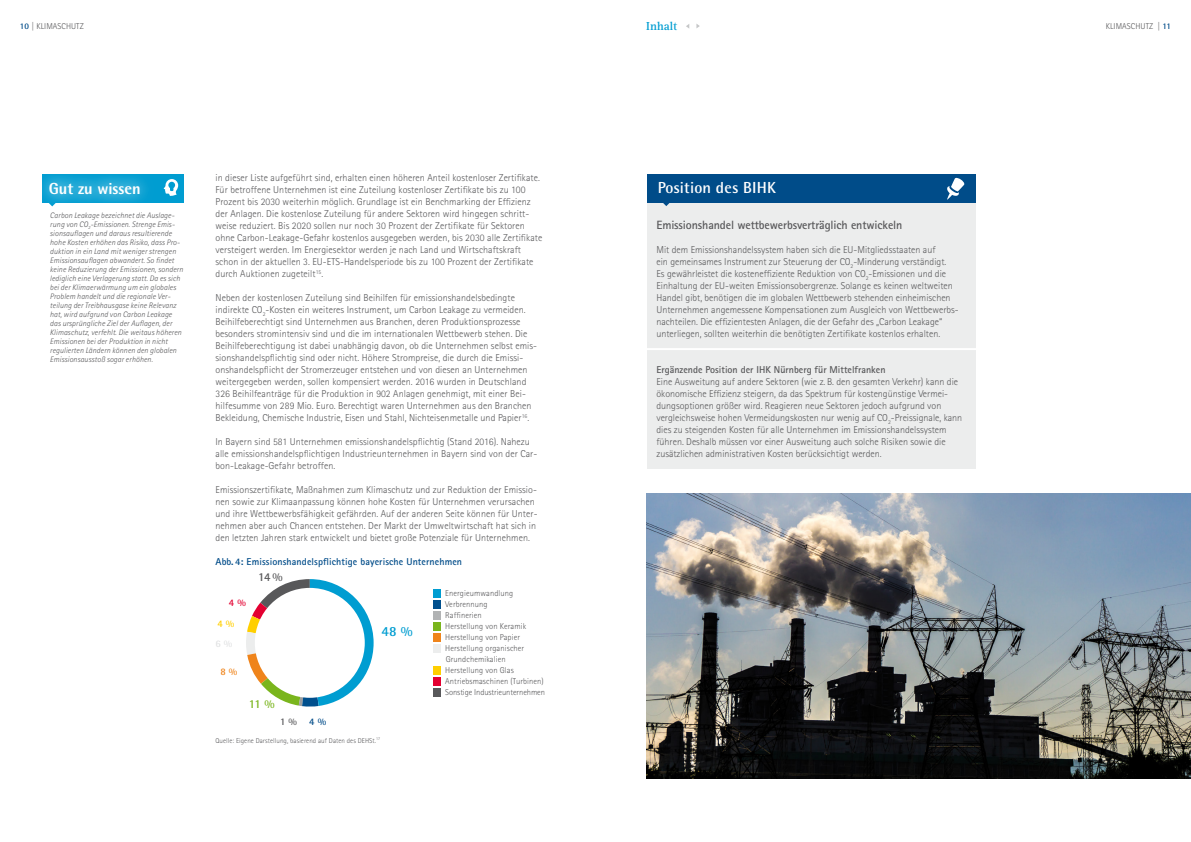
<style>
.page{position:relative;width:1191px;height:842px;background:#fff}
.page>*{position:absolute;margin:0;border:0;box-sizing:border-box;transform-origin:0 0}
.t1{font:700 16px "Agfa Rotis Semisans";letter-spacing:.01em;color:#fff}
.t2{font:800 16px "AT Rotis Semi Sans";letter-spacing:-.005em;color:#fff}
.t3{font:700 14px "AT Rotis Semi Sans";color:#009dd1}
.t4{font:700 12px "AT Rotis Sans Serif";letter-spacing:-.01em;color:#58585a}
.t5{font:700 12px "Agfa Rotis Serif";color:#009dd1}
.t6{font:700 12px "AT Rotis Semi Sans";color:#58585a}
.t7{font:700 12px "AT Rotis Semi Sans";color:#7ab51d}
.t8{font:300 10px/12px "AT Rotis Sans Serif";letter-spacing:.005em;color:#58585a}
.t9{font:700 10px "AT Rotis Sans Serif";letter-spacing:.01em;color:#004c89}
.t10{font:700 10px "AT Rotis Sans Serif";color:#58585a}
.t11{font:700 10px "AT Rotis Semi Sans";color:#58585a}
.t12{font:700 10px "AT Rotis Semi Sans";color:#e30031}
.t13{font:700 10px "AT Rotis Semi Sans";color:#ffcf00}
.t14{font:700 10px "AT Rotis Semi Sans";color:#ef841b}
.t15{font:700 10px "AT Rotis Semi Sans";color:#e1e2e3}
.t16{font:300 8.5px/11px "AT Rotis Sans Serif";letter-spacing:.01em;color:#58585a}
.t17{font:italic 300 8px/9px "AT Rotis Sans Serif";letter-spacing:.01em;color:#58585a}
.t18{font:300 7px "AT Rotis Sans Serif";letter-spacing:.01em;color:#58585a}
.s1{font-family:"Agfa Rotis Semisans";font-weight:700;color:#004c89}
.s2{color:#004c89}
</style>
<div class="page">
<div style="left:43px;top:174px;width:141px;height:28px;background:#009dd1"></div>
<div style="left:32px;top:165px;width:126px;height:47px;background:#fff"></div>
<div style="left:37px;top:170px;width:115px;height:37px;background:#fff;opacity:.75"></div>
<img style="left:646px;top:493px;width:545px;height:285px">
<div style="left:646px;top:194px;width:329px;height:275px;background:#eceded"></div>
<div style="left:646px;top:174px;width:329px;height:28px;background:#004c89"></div>
<svg style="left:947px;top:178px;width:17px;height:22px"></svg>
<svg style="left:164px;top:179px;width:14px;height:17px"></svg>
<svg style="left:246px;top:579px;width:127px;height:128px"></svg>
<div style="left:255px;top:588px;width:110px;height:110px;background:#fff;border-radius:50%"></div>
<hr style="left:642px;top:348px;width:344px;height:2px;background:#fff">
<svg style="left:662px;top:202px;width:8px;height:4px"></svg>
<div style="left:433px;top:589px;width:8px;height:8px;background:#009dd1"></div>
<div style="left:433px;top:600px;width:8px;height:8px;background:#004f8d"></div>
<div style="left:433px;top:611px;width:8px;height:8px;background:#b1b3b4"></div>
<div style="left:433px;top:622px;width:8px;height:8px;background:#7ab51d"></div>
<div style="left:433px;top:633px;width:8px;height:8px;background:#ef841b"></div>
<div style="left:433px;top:644px;width:8px;height:8px;background:#eceded"></div>
<div style="left:433px;top:666px;width:8px;height:8px;background:#ffcf00"></div>
<div style="left:433px;top:677px;width:8px;height:8px;background:#e30031"></div>
<div style="left:433px;top:688px;width:8px;height:8px;background:#58585a"></div>
<svg style="left:696px;top:24px;width:4px;height:4px"></svg>
<p class="t5" style="left:646px;top:19px;width:32px">Inhalt</p>
<p class="t16" style="left:20px;top:21px;width:65px"><span class="s1">10</span> | KLIMASCHUTZ</p>
<p class="t16" style="left:1105px;top:21px;width:67px">KLIMASCHUTZ | <span class="s1">11</span></p>
<p class="t8" style="left:215px;top:172px;width:328px">in dieser Liste aufgeführt sind, erhalten einen höheren Anteil kostenloser Zertifikate.<br>Für betroffene Unternehmen ist eine Zuteilung kostenloser Zertifikate bis zu 100<br>Prozent bis 2030 weiterhin möglich. Grundlage ist ein Benchmarking der Effizienz der Anlagen. Die kostenlose Zuteilung für andere Sektoren wird hingegen schritt&shy;weise reduziert. Bis 2020 sollen nur noch 30 Prozent der Zertifikate für Sektoren ohne Carbon-Leakage-Gefahr kostenlos ausgegeben werden, bis 2030 alle Zertifikate versteigert werden. Im Energiesektor werden je nach Land und Wirtschaftskraft schon in der aktuellen 3. EU-ETS-Handelsperiode bis zu 100 Prozent der Zertifikate durch Auktionen zugeteilt<sup>15</sup>.</p>
<p class="t8" style="left:215px;top:292px;width:323px">Neben der kostenlosen Zuteilung sind Beihilfen für emissionshandelsbedingte indirekte CO<sub>2</sub>-Kosten ein weiteres Instrument, um Carbon Leakage zu vermeiden.<br>Beihilfeberechtigt sind Unternehmen aus Branchen, deren Produktionsprozesse besonders stromintensiv sind und die im internationalen Wettbewerb stehen. Die Beihilfeberechtigung ist dabei unabhängig davon, ob die Unternehmen selbst emis&shy;sionshandelspflichtig sind oder nicht. Höhere Strompreise, die durch die Emissi&shy;onshandelspflicht der Stromerzeuger entstehen und von diesen an Unternehmen weitergegeben werden, sollen kompensiert werden. 2016 wurden in Deutschland 326 Beihilfeanträge für die Produktion in 902 Anlagen genehmigt, mit einer Bei&shy;hilfesumme von 289 Mio. Euro. Berechtigt waren Unternehmen aus den Branchen Bekleidung, Chemische Industrie, Eisen und Stahl, Nichteisenmetalle und Papier<sup>16</sup>.</p>
<p class="t8" style="left:215px;top:436px;width:323px">In Bayern sind 581 Unternehmen emissionshandelspflichtig (Stand 2016). Nahezu alle emissionshandelspflichtigen Industrieunternehmen in Bayern sind von der Car&shy;bon-Leakage-Gefahr betroffen.</p>
<p class="t8" style="left:215px;top:484px;width:323px">Emissionszertifikate, Maßnahmen zum Klimaschutz und zur Reduktion der Emissio&shy;nen sowie zur Klimaanpassung können hohe Kosten für Unternehmen verursachen und ihre Wettbewerbsfähigkeit gefährden. Auf der anderen Seite können für Unter&shy;nehmen aber auch Chancen entstehen. Der Markt der Umweltwirtschaft hat sich in den letzten Jahren stark entwickelt und bietet große Potenziale für Unternehmen.</p>
<p class="t9" style="left:215px;top:555px;width:248px">Abb. 4: Emissionshandelspflichtige bayerische Unternehmen</p>
<h1 class="t2" style="left:49px;top:178px;width:93px">Gut zu wissen</h1>
<h1 class="t1" style="left:658px;top:178px;width:120px">Position des BIHK</h1>
<p class="t4" style="left:656px;top:217px;width:247px">Emissionshandel wettbewerbsverträglich entwickeln</p>
<p class="t8" style="left:656px;top:244px;width:304px">Mit dem Emissionshandelssystem haben sich die EU-Mitgliedsstaaten auf<br>ein gemeinsames Instrument zur Steuerung der CO<sub>2</sub>-Minderung verständigt.<br>Es gewährleistet die kosteneffiziente Reduktion von CO<sub>2</sub>-Emissionen und die Einhaltung der EU-weiten Emissionsobergrenze. Solange es keinen weltweiten Handel gibt, benötigen die im globalen Wettbewerb stehenden einheimischen Unternehmen angemessene Kompensationen zum Ausgleich von Wettbewerbs&shy;nachteilen. Die effizientesten Anlagen, die der Gefahr des „Carbon Leakage“ unterliegen, sollten weiterhin die benötigten Zertifikate kostenlos erhalten.</p>
<p class="t10" style="left:656px;top:363px;width:231px">Ergänzende Position der IHK Nürnberg für Mittelfranken</p>
<p class="t8" style="left:656px;top:376px;width:307px">Eine Ausweitung auf andere Sektoren (wie z. B. den gesamten Verkehr) kann die ökonomische Effizienz steigern, da das Spektrum für kostengünstige Vermei&shy;dungsoptionen größer wird. Reagieren neue Sektoren jedoch aufgrund von vergleichsweise hohen Vermeidungskosten nur wenig auf CO<sub>2</sub>-Preissignale, kann dies zu steigenden Kosten für alle Unternehmen im Emissionshandelssystem führen. Deshalb müssen vor einer Ausweitung auch solche Risiken sowie die zusätzlichen administrativen Kosten berücksichtigt werden.</p>
<p class="t17" style="left:50px;top:211px;width:135px">Carbon Leakage bezeichnet die Auslage&shy;rung von CO<sub>2</sub>-Emissionen. Strenge Emis&shy;sionsauflagen und daraus resultierende hohe Kosten erhöhen das Risiko, dass Pro&shy;duktion in ein Land mit weniger strengen Emissionsauflagen abwandert. So findet keine Reduzierung der Emissionen, sondern lediglich eine Verlagerung statt. Da es sich bei der Klimaerwärmung um ein globales Problem handelt und die regionale Ver&shy;teilung der Treibhausgase keine Relevanz hat, wird aufgrund von Carbon Leakage das ursprüngliche Ziel der Auflagen, der Klimaschutz, verfehlt. Die weitaus höheren Emissionen bei der Produktion in nicht regulierten Ländern können den globalen Emissionsausstoß sogar erhöhen.</p>
<p class="t12" style="left:229px;top:597px;width:18px">4 %</p>
<p class="t13" style="left:218px;top:617px;width:18px">4 %</p>
<p class="t15" style="left:215px;top:638px;width:18px">6 %</p>
<p class="t14" style="left:220px;top:665px;width:18px">8 %</p>
<p class="t6" style="left:258px;top:570px;width:26px">14 %</p>
<p class="t7" style="left:249px;top:697px;width:27px">11 %</p>
<p class="t11" style="left:280px;top:715px;width:48px">1 % <span class="s2">4 %</span></p>
<h2 class="t3" style="left:381px;top:622px;width:33px">48 %</h2>
<p class="t18" style="left:215px;top:736px;width:166px">Quelle: Eigene Darstellung, basierend auf Daten des DEHSt.<sup>17</sup></p>
<p class="t16" style="left:445px;top:588px;width:101px">Energieumwandlung<br>Verbrennung<br>Raffinerien<br>Herstellung von Keramik<br>Herstellung von Papier<br>Herstellung organischer<br>Grundchemikalien<br>Herstellung von Glas<br>Antriebsmaschinen (Turbinen)<br>Sonstige Industrieunternehmen</p>
</div>
